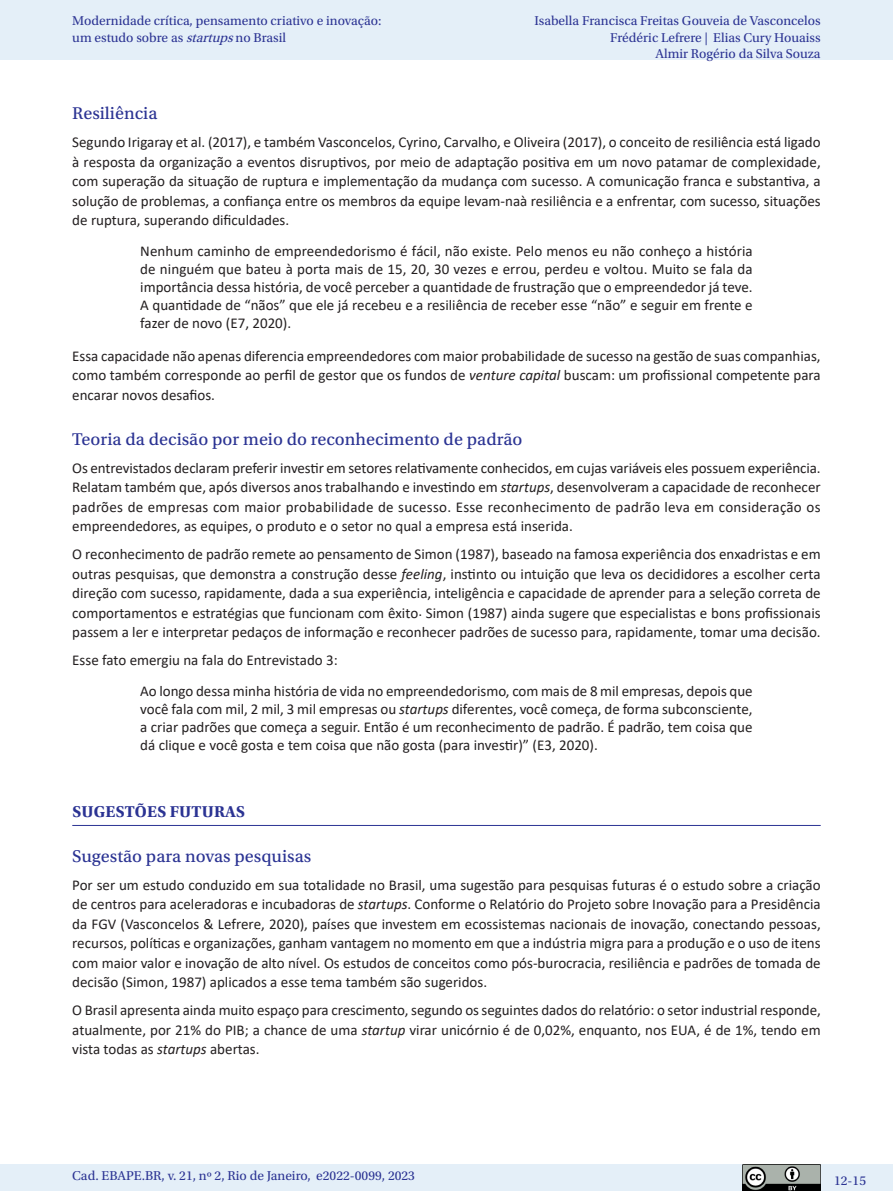
<style>
.page{position:relative;width:893px;height:1191px;background:#fff}
.page>*{position:absolute;margin:0;border:0;box-sizing:border-box;transform-origin:0 0}
._07_2_sub2{font:18px "Utopia Std Capt";color:#2b3393}
._07_1_sub_1{font:700 16.5px "Utopia Std";letter-spacing:.01em;color:#2b3393}
._06_0_texto{font:15px/19.5px "Calibri";color:#231f20;text-align:justify}
._06_2_citação{font:15px/18px "Calibri";color:#231f20;text-align:justify}
.t1{font:13.5px/16.5px "Utopia Std";color:#2b3393}
.s1{font-style:italic}
</style>
<div class="page">
<div style="left:0;top:0;width:893px;height:60px;background:#e4eff8"></div>
<div style="left:0;top:1164px;width:893px;height:27px;background:#e4eff8"></div>
<img style="left:743px;top:1164px;width:78px;height:27px">
<hr style="left:72px;top:825px;width:749px;height:1px;background:#2b3393">
<p class="t1" style="left:72px;top:13px;width:311px">Modernidade crítica, pensamento criativo e inovação: um estudo sobre as <span class="s1">startups</span>no Brasil</p>
<p class="t1" style="left:535px;top:13px;width:288px;text-align:right">Isabella Francisca Freitas Gouveia de Vasconcelos<br>Frédéric Lefrere | Elias Cury Houaiss<br>Almir Rogério da Silva Souza</p>
<p class="_07_2_sub2" style="left:72px;top:104px;width:87px">Resiliência</p>
<p class="_06_0_texto" style="left:72px;top:132px;width:750px">Segundo Irigaray et al. (2017), e também Vasconcelos, Cyrino, Carvalho, e Oliveira (2017), o conceito de resiliência está ligado à resposta da organização a eventos disruptivos, por meio de adaptação positiva em um novo patamar de complexidade, com superação da situação de ruptura e implementação da mudança com sucesso. A comunicação franca e substantiva, a solução de problemas, a confiança entre os membros da equipe levam-naà resiliência e a enfrentar, com sucesso, situações de ruptura, superando dificuldades.</p>
<p class="_06_2_citação" style="left:140px;top:242px;width:614px">Nenhum caminho de empreendedorismo é fácil, não existe. Pelo menos eu não conheço a história de ninguém que bateu à porta mais de 15, 20, 30 vezes e errou, perdeu e voltou. Muito se fala da importância dessa história, de você perceber a quantidade de frustração que o empreendedor já teve.<br>A quantidade de “nãos” que ele já recebeu e a resiliência de receber esse “não” e seguir em frente e fazer de novo (E7, 2020).</p>
<p class="_06_0_texto" style="left:72px;top:345px;width:750px">Essa capacidade não apenas diferencia empreendedores com maior probabilidade de sucesso na gestão de suas companhias, como também corresponde ao perfil de gestor que os fundos de <span class="s1">venture capital</span> buscam: um profissional competente para encarar novos desafios.</p>
<p class="_07_2_sub2" style="left:72px;top:429px;width:452px">Teoria da decisão por meio do reconhecimento de padrão</p>
<p class="_06_0_texto" style="left:72px;top:457px;width:750px">Os entrevistados declaram preferir investir em setores relativamente conhecidos, em cujas variáveis eles possuem experiência.<br>Relatam também que, após diversos anos trabalhando e investindo em <span class="s1">startups</span>, desenvolveram a capacidade de reconhecer padrões de empresas com maior probabilidade de sucesso. Esse reconhecimento de padrão leva em consideração os empreendedores, as equipes, o produto e o setor no qual a empresa está inserida.</p>
<p class="_06_0_texto" style="left:72px;top:544px;width:750px">O reconhecimento de padrão remete ao pensamento de Simon (1987), baseado na famosa experiência dos enxadristas e em outras pesquisas, que demonstra a construção desse <span class="s1">feeling</span>, instinto ou intuição que leva os decididores a escolher certa direção com sucesso, rapidamente, dada a sua experiência, inteligência e capacidade de aprender para a seleção correta de comportamentos e estratégias que funcionam com êxito. Simon (1987) ainda sugere que especialistas e bons profissionais passem a ler e interpretar pedaços de informação e reconhecer padrões de sucesso para, rapidamente, tomar uma decisão.</p>
<p class="_06_0_texto" style="left:72px;top:650px;width:267px">Esse fato emergiu na fala do Entrevistado 3:</p>
<p class="_06_2_citação" style="left:140px;top:681px;width:614px">Ao longo dessa minha história de vida no empreendedorismo, com mais de 8 mil empresas, depois que você fala com mil, 2 mil, 3 mil empresas ou <span class="s1">startups</span> diferentes, você começa, de forma subconsciente, a criar padrões que começa a seguir. Então é um reconhecimento de padrão. É padrão, tem coisa que dá clique e você gosta e tem coisa que não gosta (para investir)” (E3, 2020).</p>
<p class="_07_1_sub_1" style="left:72px;top:801px;width:174px">SUGESTÕES FUTURAS</p>
<p class="_07_2_sub2" style="left:72px;top:846px;width:241px">Sugestão para novas pesquisas</p>
<p class="_06_0_texto" style="left:72px;top:874px;width:750px">Por ser um estudo conduzido em sua totalidade no Brasil, uma sugestão para pesquisas futuras é o estudo sobre a criação de centros para aceleradoras e incubadoras de <span class="s1">startups</span>. Conforme o Relatório do Projeto sobre Inovação para a Presidência da FGV (Vasconcelos &amp; Lefrere, 2020), países que investem em ecossistemas nacionais de inovação, conectando pessoas, recursos, políticas e organizações, ganham vantagem no momento em que a indústria migra para a produção e o uso de itens com maior valor e inovação de alto nível. Os estudos de conceitos como pós-burocracia, resiliência e padrões de tomada de decisão (Simon, 1987) aplicados a esse tema também são sugeridos.</p>
<p class="_06_0_texto" style="left:72px;top:1000px;width:750px">O Brasil apresenta ainda muito espaço para crescimento, segundo os seguintes dados do relatório: o setor industrial responde, atualmente, por 21% do PIB; a chance de uma <span class="s1">startup</span> virar unicórnio é de 0,02%, enquanto, nos EUA, é de 1%, tendo em vista todas as <span class="s1">startups</span> abertas.</p>
<p class="t1" style="left:72px;top:1167px;width:344px">Cad. EBAPE.BR, v. 21, nº 2, Rio de Janeiro, e2022-0099, 2023</p>
<p class="t1" style="left:834px;top:1172px;width:33px">12-15</p>
</div>
